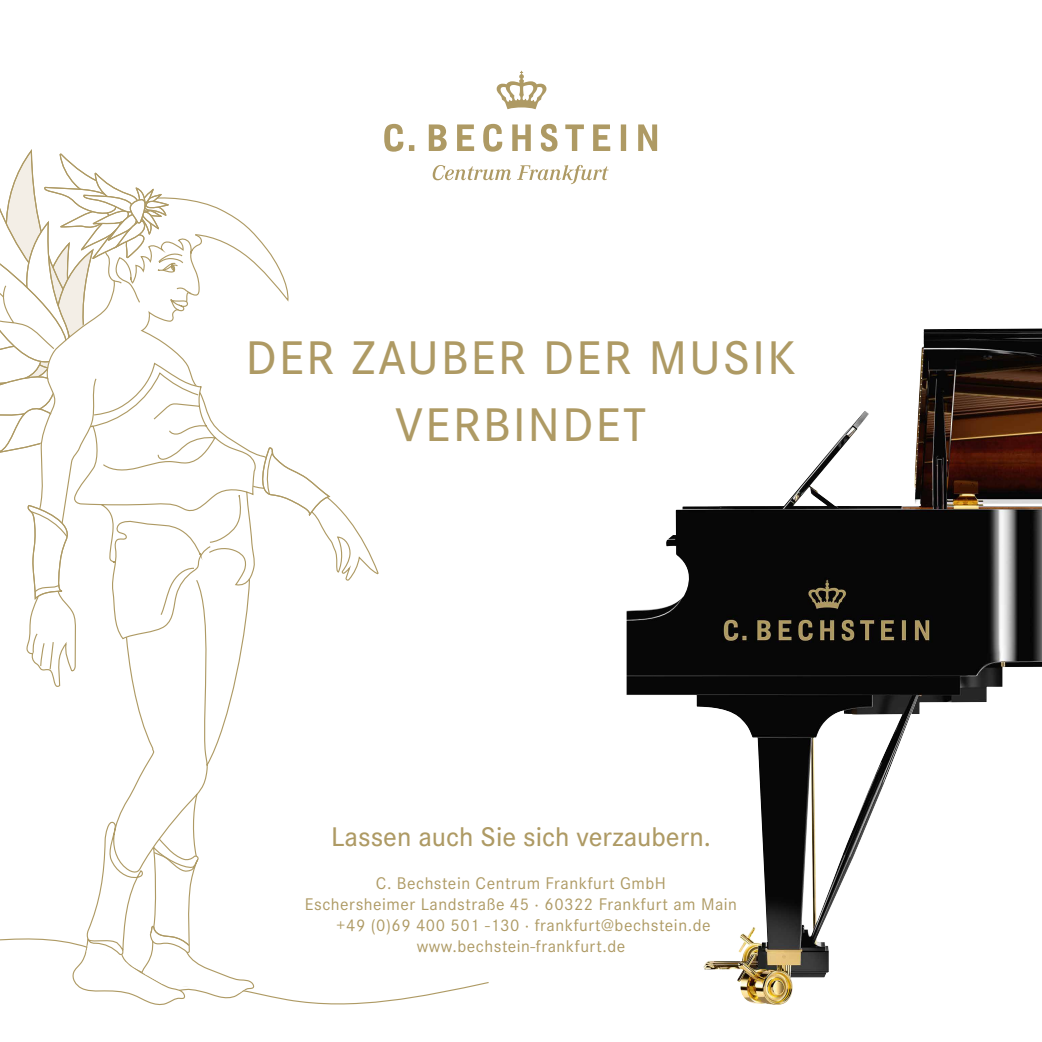
<style>
.page{position:relative;width:1042px;height:1042px;background:#fff}
.page>*{position:absolute;margin:0;border:0;box-sizing:border-box;transform-origin:0 0}
.t1{font:500 49px/67.2px "Corporate S Pro";letter-spacing:.05em;color:#ae9a64;text-align:center}
.t2{font:500 28px "Corporate S Pro";color:#ae9a64}
.t3{font:17.5px/21px "Corporate S Pro";letter-spacing:.03em;color:#ae9a64;text-align:center}
</style>
<div class="page">
<svg style="left:384px;top:71px;width:273px;height:81px"></svg>
<svg style="left:433px;top:165px;width:78px;height:15px"></svg>
<svg style="left:517px;top:165px;width:92px;height:19px"></svg>
<img style="left:626px;top:328px;width:416px;height:677px">
<svg style="left:26px;top:601px;width:223px;height:322px"></svg>
<svg style="left:0;top:923px;width:489px;height:83px"></svg>
<svg style="left:0;top:149px;width:332px;height:452px"></svg>
<h1 class="t1" style="left:246px;top:320px;width:551px">DER ZAUBER DER MUSIK<br>VERBINDET</h1>
<h2 class="t2" style="left:331px;top:815px;width:381px">Lassen auch Sie sich verzaubern.</h2>
<p class="t3" style="left:305px;top:871px;width:434px">C. Bechstein Centrum Frankfurt GmbH<br>Eschersheimer Landstraße 45 · 60322 Frankfurt am Main +49 (0)69 400 501 -130 · frankfurt@bechstein.de www.bechstein-frankfurt.de</p>
</div>
